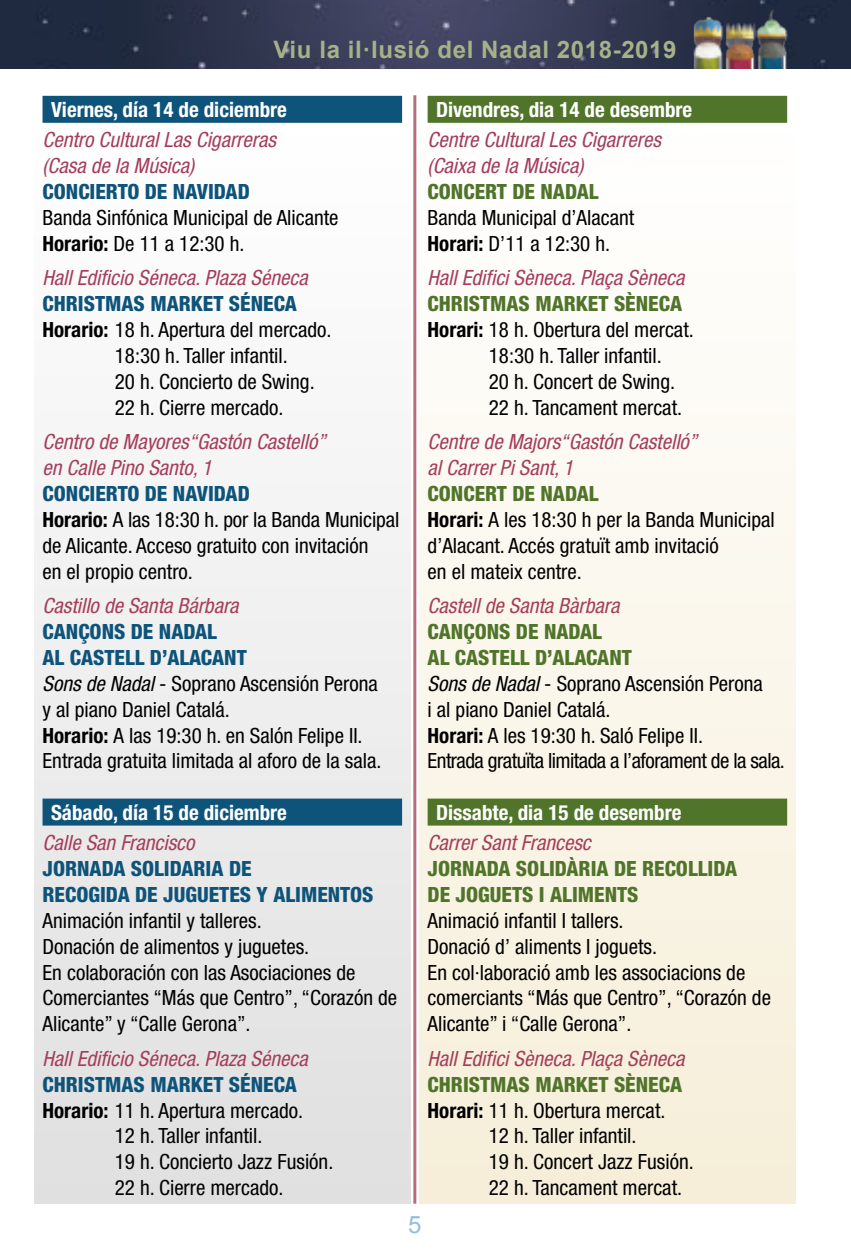
<style>
.page{position:relative;width:851px;height:1259px;background:#fff}
.page>*{position:absolute;margin:0;border:0;box-sizing:border-box;transform-origin:0 0}
.t1{font:700 24px "Arial";letter-spacing:.025em;color:#a7b187}
.t2{font:24px "Arial";color:#92bee0}
.t3{font:condensed 21px/25.8px "Helvetica Neue LT Std";color:#000}
.t4{font:italic condensed 21px/25.8px "Helvetica Neue LT Std";color:#a53e5a}
.t5{font:800 condensed 21px/25.8px "Helvetica Neue LT Std";color:#0e547a}
.t6{font:800 condensed 21px/25.8px "Helvetica Neue LT Std";color:#50752a}
.t7{font:700 condensed 21px "Helvetica Neue LT Std";color:#fff}
.s1{font-weight:700}
.s2{font-weight:800;color:#0e547a}
.s3{font-style:italic}
.s4{font-weight:800;color:#50752a}
</style>
<div class="page">
<hr style="left:413px;top:95px;width:3px;height:1108px;background:#b96d7c">
<div style="left:419px;top:102px;width:376px;height:1101px;background:linear-gradient(to bottom,#fff,#f6eed8)"></div>
<div style="left:34px;top:102px;width:376px;height:1101px;background:linear-gradient(to bottom,#fefffe,#e0dfe0)"></div>
<img style="left:0;top:0;width:850px;height:68px">
<img style="left:687px;top:7px;width:102px;height:61px">
<div style="left:43px;top:96px;width:359px;height:27px;background:#0e547a"></div>
<div style="left:43px;top:798px;width:359px;height:27px;background:#0e547a"></div>
<div style="left:427px;top:96px;width:360px;height:27px;background:#50752a"></div>
<div style="left:427px;top:798px;width:360px;height:27px;background:#50752a"></div>
<p class="t1" style="left:273px;top:34px;width:404px">Viu la il·lusió del Nadal 2018-2019</p>
<p class="t7" style="left:51px;top:97px;width:237px">Viernes, día 14 de diciembre</p>
<p class="t4" style="left:43px;top:127px;width:235px">Centro Cultural Las Cigarreras (Casa de la Música)</p>
<p class="t5" style="left:43px;top:178px;width:209px">CONCIERTO DE NAVIDAD</p>
<p class="t3" style="left:43px;top:204px;width:297px">Banda Sinfónica Municipal de Alicante<br><span class="s1">Horario:</span> De 11 a 12:30 h.</p>
<p class="t4" style="left:43px;top:265px;width:267px">Hall Edificio Séneca. Plaza Séneca</p>
<p class="t5" style="left:43px;top:290px;width:256px">CHRISTMAS MARKET SÉNECA</p>
<p class="t3" style="left:43px;top:316px;width:290px"><span class="s1">Horario:</span> 18 h. Apertura del mercado.</p>
<p class="t3" style="left:115px;top:342px;width:174px">18:30 h. Taller infantil.</p>
<p class="t3" style="left:115px;top:368px;width:201px">20 h. Concierto de Swing.</p>
<p class="t3" style="left:115px;top:394px;width:170px">22 h. Cierre mercado.</p>
<p class="t4" style="left:43px;top:429px;width:285px">Centro de Mayores“Gastón Castelló” en Calle Pino Santo, 1</p>
<p class="t3" style="left:43px;top:480px;width:358px"><span class="s2">CONCIERTO DE NAVIDAD<br></span><span class="s1">Horario:</span> A las 18:30 h. por la Banda Municipal de Alicante. Acceso gratuito con invitación<br>en el propio centro.</p>
<p class="t4" style="left:43px;top:593px;width:197px">Castillo de Santa Bárbara</p>
<p class="t3" style="left:43px;top:618px;width:340px"><span class="s2">CANÇONS DE NADAL<br>AL CASTELL D’ALACANT<br></span><span class="s3">Sons de Nadal</span> - Soprano Ascensión Perona y al piano Daniel Catalá.<br><span class="s1">Horario:</span> A las 19:30 h. en Salón Felipe II.<br>Entrada gratuita limitada al aforo de la sala.</p>
<p class="t7" style="left:51px;top:799px;width:237px">Sábado, día 15 de diciembre</p>
<p class="t4" style="left:43px;top:830px;width:153px">Calle San Francisco</p>
<p class="t5" style="left:43px;top:855px;width:332px">JORNADA SOLIDARIA DE<br>RECOGIDA DE JUGUETES Y ALIMENTOS</p>
<p class="t3" style="left:43px;top:907px;width:356px">Animación infantil y talleres.<br>Donación de alimentos y juguetes.<br>En colaboración con las Asociaciones de Comerciantes “Más que Centro”, “Corazón de Alicante” y “Calle Gerona”.</p>
<p class="t4" style="left:43px;top:1046px;width:267px">Hall Edificio Séneca. Plaza Séneca</p>
<p class="t5" style="left:43px;top:1071px;width:256px">CHRISTMAS MARKET SÉNECA</p>
<p class="t3" style="left:43px;top:1097px;width:262px"><span class="s1">Horario:</span> 11 h. Apertura mercado.</p>
<p class="t3" style="left:115px;top:1123px;width:149px">12 h. Taller infantil.</p>
<p class="t3" style="left:115px;top:1149px;width:220px">19 h. Concierto Jazz Fusión.</p>
<p class="t3" style="left:115px;top:1174px;width:170px">22 h. Cierre mercado.</p>
<p class="t7" style="left:436px;top:97px;width:258px">Divendres, dia 14 de desembre</p>
<p class="t4" style="left:427px;top:127px;width:235px">Centre Cultural Les Cigarreres (Caixa de la Música)</p>
<p class="t6" style="left:427px;top:178px;width:172px">CONCERT DE NADAL</p>
<p class="t3" style="left:427px;top:204px;width:208px">Banda Municipal d’Alacant<br><span class="s1">Horari:</span> D’11 a 12:30 h.</p>
<p class="t4" style="left:427px;top:265px;width:258px">Hall Edifici Sèneca. Plaça Sèneca</p>
<p class="t6" style="left:427px;top:290px;width:256px">CHRISTMAS MARKET SÈNECA</p>
<p class="t3" style="left:427px;top:316px;width:268px"><span class="s1">Horari:</span> 18 h. Obertura del mercat.</p>
<p class="t3" style="left:489px;top:342px;width:174px">18:30 h. Taller infantil.</p>
<p class="t3" style="left:489px;top:368px;width:188px">20 h. Concert de Swing.</p>
<p class="t3" style="left:489px;top:394px;width:195px">22 h. Tancament mercat.</p>
<p class="t4" style="left:427px;top:429px;width:271px">Centre de Majors“Gastón Castelló” al Carrer Pi Sant, 1</p>
<p class="t3" style="left:427px;top:480px;width:348px"><span class="s4">CONCERT DE NADAL<br></span><span class="s1">Horari:</span> A les 18:30 h per la Banda Municipal d’Alacant. Accés gratuït amb invitació<br>en el mateix centre.</p>
<p class="t4" style="left:427px;top:593px;width:193px">Castell de Santa Bàrbara</p>
<p class="t3" style="left:427px;top:618px;width:359px"><span class="s4">CANÇONS DE NADAL<br>AL CASTELL D’ALACANT<br></span><span class="s3">Sons de Nadal</span> - Soprano Ascensión Perona<br>i al piano Daniel Catalá.<br><span class="s1">Horari:</span> A les 19:30 h. Saló Felipe II.<br>Entrada gratuïta limitada a l’aforament de la sala.</p>
<p class="t7" style="left:436px;top:799px;width:247px">Dissabte, dia 15 de desembre</p>
<p class="t4" style="left:427px;top:830px;width:165px">Carrer Sant Francesc</p>
<p class="t6" style="left:427px;top:855px;width:311px">JORNADA SOLIDÀRIA DE RECOLLIDA<br>DE JOGUETS I ALIMENTS</p>
<p class="t3" style="left:427px;top:907px;width:345px">Animació infantil I tallers.<br>Donació d’ aliments I joguets.<br>En col·laboració amb les associacions de comerciants “Más que Centro”, “Corazón de Alicante” i “Calle Gerona”.</p>
<p class="t4" style="left:427px;top:1046px;width:258px">Hall Edifici Sèneca. Plaça Sèneca</p>
<p class="t6" style="left:427px;top:1071px;width:256px">CHRISTMAS MARKET SÈNECA</p>
<p class="t3" style="left:427px;top:1097px;width:239px"><span class="s1">Horari:</span> 11 h. Obertura mercat.</p>
<p class="t3" style="left:489px;top:1123px;width:149px">12 h. Taller infantil.</p>
<p class="t3" style="left:489px;top:1149px;width:206px">19 h. Concert Jazz Fusión.</p>
<p class="t3" style="left:489px;top:1174px;width:195px">22 h. Tancament mercat.</p>
<p class="t2" style="left:408px;top:1209px;width:15px">5</p>
</div>
